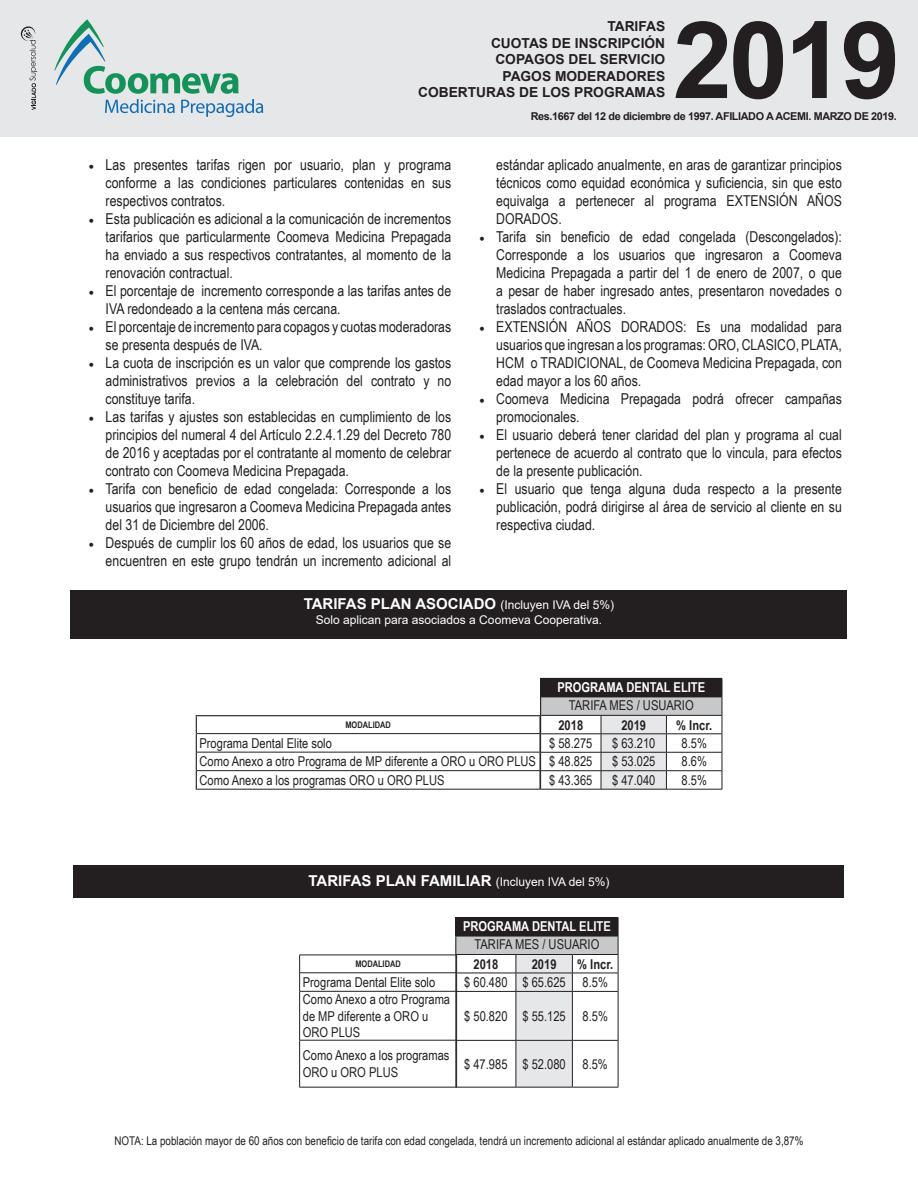
<style>
.page{position:relative;width:918px;height:1188px;background:#fff}
.page>*{position:absolute;margin:0;border:0;box-sizing:border-box;transform-origin:0 0}
.t1{font:700 107.1px "Arial";color:#231f20}
.t2{font:15px/18px "Arial Narrow";color:#231f20;text-align:justify}
.t3{font:700 15px "Arial";color:#fff}
.t4{font:700 13.8px/16.5px "Arial";color:#231f20;text-align:right}
.t5{font:13.65px/16.6px "Arial Narrow";color:#231f20}
.t6{font:700 13.65px "Arial Narrow";color:#fff}
.t7{font:700 13.65px "Arial Narrow";color:#231f20}
.t8{font:12px "Arial Narrow";color:#231f20}
.t9{font:12px "Arial";color:#fff}
.t10{font:700 10.8px "Arial";letter-spacing:-.035em;color:#231f20}
.t11{font:700 9px "Arial Narrow";color:#231f20}
.s1{font-family:"Minion Pro"}
.s2{font-weight:400;font-size:12px}
</style>
<div class="page">
<div style="left:0;top:0;width:918px;height:136px;background:#e6e7e9"></div>
<svg style="left:54px;top:19px;width:209px;height:98px"></svg>
<svg style="left:20px;top:26px;width:17px;height:84px"></svg>
<div style="left:71px;top:590px;width:776px;height:49px;background:#231f20"></div>
<div style="left:74px;top:865px;width:770px;height:32px;background:#231f20"></div>
<div style="left:541px;top:678px;width:181px;height:19px;background:#231f20"></div>
<div style="left:541px;top:697px;width:181px;height:18px;background:#c7c8ca"></div>
<hr style="left:541px;top:697px;width:60px;height:1px;background:#231f20">
<hr style="left:541px;top:715px;width:60px;height:1px;background:#231f20">
<hr style="left:540px;top:734px;width:61px;height:1px;background:#231f20">
<hr style="left:540px;top:752px;width:61px;height:1px;background:#231f20">
<hr style="left:540px;top:770px;width:61px;height:1px;background:#231f20">
<svg style="left:601px;top:679px;width:122px;height:110px"></svg>
<hr style="left:540px;top:789px;width:61px;height:1px;background:#231f20">
<hr style="left:601px;top:789px;width:65px;height:1px;background:#231f20">
<hr style="left:666px;top:789px;width:56px;height:1px;background:#231f20">
<hr style="left:540px;top:678px;width:61px;height:1px;background:#231f20">
<hr style="left:197px;top:733px;width:343px;height:1px;background:#231f20">
<hr style="left:197px;top:752px;width:343px;height:1px;background:#231f20">
<hr style="left:197px;top:770px;width:343px;height:1px;background:#231f20">
<svg style="left:540px;top:679px;width:1px;height:110px"></svg>
<hr style="left:196px;top:789px;width:344px;height:1px;background:#231f20">
<hr style="left:196px;top:715px;width:344px;height:1px;background:#231f20">
<svg style="left:196px;top:716px;width:1px;height:73px"></svg>
<div style="left:456px;top:918px;width:162px;height:18px;background:#231f20"></div>
<div style="left:456px;top:936px;width:162px;height:19px;background:#c7c8ca"></div>
<hr style="left:456px;top:917px;width:60px;height:1px;background:#231f20">
<hr style="left:516px;top:917px;width:56px;height:1px;background:#231f20">
<hr style="left:572px;top:917px;width:46px;height:1px;background:#231f20">
<hr style="left:456px;top:936px;width:60px;height:1px;background:#231f20">
<hr style="left:456px;top:954px;width:60px;height:1px;background:#231f20">
<hr style="left:456px;top:973px;width:60px;height:1px;background:#231f20">
<svg style="left:516px;top:918px;width:103px;height:169px"></svg>
<hr style="left:456px;top:991px;width:60px;height:1px;background:#231f20">
<hr style="left:516px;top:991px;width:56px;height:1px;background:#231f20">
<hr style="left:572px;top:991px;width:46px;height:1px;background:#231f20">
<hr style="left:618px;top:992px;width:1px;height:48px;background:#231f20">
<hr style="left:456px;top:1040px;width:60px;height:1px;background:#231f20">
<hr style="left:516px;top:1040px;width:56px;height:1px;background:#231f20">
<hr style="left:572px;top:1040px;width:46px;height:1px;background:#231f20">
<hr style="left:618px;top:1041px;width:1px;height:46px;background:#231f20">
<hr style="left:456px;top:1087px;width:60px;height:1px;background:#231f20">
<hr style="left:516px;top:1087px;width:56px;height:1px;background:#231f20">
<hr style="left:572px;top:1087px;width:46px;height:1px;background:#231f20">
<hr style="left:299px;top:955px;width:158px;height:1px;background:#231f20">
<hr style="left:299px;top:973px;width:158px;height:1px;background:#231f20">
<svg style="left:299px;top:955px;width:1px;height:36px"></svg>
<svg style="left:456px;top:936px;width:1px;height:55px"></svg>
<hr style="left:299px;top:991px;width:158px;height:1px;background:#231f20">
<hr style="left:299px;top:992px;width:1px;height:48px;background:#231f20">
<hr style="left:456px;top:992px;width:1px;height:48px;background:#231f20">
<hr style="left:299px;top:1040px;width:158px;height:1px;background:#231f20">
<hr style="left:299px;top:1040px;width:1px;height:47px;background:#231f20">
<hr style="left:456px;top:1040px;width:1px;height:47px;background:#231f20">
<hr style="left:299px;top:1087px;width:158px;height:1px;background:#231f20">
<h1 class="t1" style="left:673px;top:-15px;width:229px">2019</h1>
<p class="t4" style="left:418px;top:18px;width:249px">TARIFAS<br>CUOTAS DE INSCRIPCIÓN<br>COPAGOS DEL SERVICIO<br>PAGOS MODERADORES<br>COBERTURAS DE LOS PROGRAMAS</p>
<p class="t10" style="left:531px;top:109px;width:368px">Res.1667 del 12 de diciembre de 1997. AFILIADO A ACEMI. MARZO DE 2019.</p>
<p class="t2" style="left:106px;top:155px;width:347px;text-indent:-17px"><span class="s1">•</span> Las presentes tarifas rigen por usuario, plan y programa conforme a las condiciones particulares contenidas en sus respectivos contratos.</p>
<p class="t2" style="left:106px;top:209px;width:347px;text-indent:-17px"><span class="s1">•</span> Esta publicación es adicional a la comunicación de incrementos tarifarios que particularmente Coomeva Medicina Prepagada ha enviado a sus respectivos contratantes, al momento de la renovación contractual.</p>
<p class="t2" style="left:106px;top:281px;width:347px;text-indent:-17px"><span class="s1">•</span> El porcentaje de incremento corresponde a las tarifas antes de<br>IVA redondeado a la centena más cercana.</p>
<p class="t2" style="left:106px;top:317px;width:347px;text-indent:-17px"><span class="s1">•</span> El porcentaje de incremento para copagos y cuotas moderadoras se presenta después de IVA.</p>
<p class="t2" style="left:106px;top:353px;width:347px;text-indent:-17px"><span class="s1">•</span> La cuota de inscripción es un valor que comprende los gastos administrativos previos a la celebración del contrato y no constituye tarifa.</p>
<p class="t2" style="left:106px;top:407px;width:347px;text-indent:-17px"><span class="s1">•</span> Las tarifas y ajustes son establecidas en cumplimiento de los principios del numeral 4 del Artículo 2.2.4.1.29 del Decreto 780 de 2016 y aceptadas por el contratante al momento de celebrar contrato con Coomeva Medicina Prepagada.</p>
<p class="t2" style="left:106px;top:479px;width:347px;text-indent:-17px"><span class="s1">•</span> Tarifa con beneficio de edad congelada: Corresponde a los usuarios que ingresaron a Coomeva Medicina Prepagada antes del 31 de Diciembre del 2006.</p>
<p class="t2" style="left:89px;top:533px;width:364px;text-align:right"><span class="s1">•</span> Después de cumplir los 60 años de edad, los usuarios que se encuentren en este grupo tendrán un incremento adicional al</p>
<p class="t2" style="left:496px;top:155px;width:347px">estándar aplicado anualmente, en aras de garantizar principios técnicos como equidad económica y suficiencia, sin que esto equivalga a pertenecer al programa EXTENSIÓN AÑOS DORADOS.</p>
<p class="t2" style="left:496px;top:227px;width:347px;text-indent:-17px"><span class="s1">•</span> Tarifa sin beneficio de edad congelada (Descongelados):<br>Corresponde a los usuarios que ingresaron a Coomeva Medicina Prepagada a partir del 1 de enero de 2007, o que a pesar de haber ingresado antes, presentaron novedades o traslados contractuales.</p>
<p class="t2" style="left:496px;top:317px;width:347px;text-indent:-17px"><span class="s1">•</span> EXTENSIÓN AÑOS DORADOS: Es una modalidad para usuarios que ingresan a los programas: ORO, CLASICO, PLATA, HCM o TRADICIONAL, de Coomeva Medicina Prepagada, con edad mayor a los 60 años.</p>
<p class="t2" style="left:496px;top:389px;width:347px;text-indent:-17px"><span class="s1">•</span> Coomeva Medicina Prepagada podrá ofrecer campañas promocionales.</p>
<p class="t2" style="left:496px;top:425px;width:347px;text-indent:-17px"><span class="s1">•</span> El usuario deberá tener claridad del plan y programa al cual pertenece de acuerdo al contrato que lo vincula, para efectos de la presente publicación.</p>
<p class="t2" style="left:496px;top:479px;width:347px;text-indent:-17px"><span class="s1">•</span> El usuario que tenga alguna duda respecto a la presente publicación, podrá dirigirse al área de servicio al cliente en su respectiva ciudad.</p>
<p class="t3" style="left:304px;top:593px;width:312px">TARIFAS PLAN ASOCIADO <span class="s2">(Incluyen IVA del 5%)</span></p>
<p class="t9" style="left:316px;top:611px;width:288px">Solo aplican para asociados a Coomeva Cooperativa.</p>
<p class="t11" style="left:345px;top:718px;width:47px">MODALIDAD</p>
<p class="t5" style="left:200px;top:733px;width:338px;line-height:18.5px">Programa Dental Elite solo<br>Como Anexo a otro Programa de MP diferente a ORO u ORO PLUS<br>Como Anexo a los programas ORO u ORO PLUS</p>
<p class="t6" style="left:557px;top:676px;width:149px">PROGRAMA DENTAL ELITE</p>
<p class="t5" style="left:569px;top:696px;width:126px">TARIFA MES / USUARIO</p>
<p class="t7" style="left:558px;top:714px;width:26px">2018</p>
<p class="t7" style="left:621px;top:714px;width:26px">2019</p>
<p class="t7" style="left:676px;top:714px;width:37px">% Incr.</p>
<p class="t5" style="left:549px;top:734px;width:45px">$ 58.275</p>
<p class="t5" style="left:612px;top:734px;width:45px">$ 63.210</p>
<p class="t5" style="left:682px;top:734px;width:27px">8.5%</p>
<p class="t5" style="left:549px;top:753px;width:45px">$ 48.825</p>
<p class="t5" style="left:612px;top:753px;width:45px">$ 53.025</p>
<p class="t5" style="left:682px;top:753px;width:27px">8.6%</p>
<p class="t5" style="left:549px;top:771px;width:45px">$ 43.365</p>
<p class="t5" style="left:612px;top:771px;width:45px">$ 47.040</p>
<p class="t5" style="left:682px;top:771px;width:27px">8.5%</p>
<p class="t3" style="left:308px;top:871px;width:303px">TARIFAS PLAN FAMILIAR <span class="s2">(Incluyen IVA del 5%)</span></p>
<p class="t11" style="left:355px;top:957px;width:47px">MODALIDAD</p>
<p class="t5" style="left:303px;top:973px;width:149px">Programa Dental Elite solo<br>Como Anexo a otro Programa de MP diferente a ORO u<br>ORO PLUS</p>
<p class="t5" style="left:303px;top:1047px;width:148px">Como Anexo a los programas<br>ORO u ORO PLUS</p>
<p class="t6" style="left:463px;top:916px;width:149px">PROGRAMA DENTAL ELITE</p>
<p class="t5" style="left:475px;top:935px;width:126px">TARIFA MES / USUARIO</p>
<p class="t7" style="left:474px;top:954px;width:26px">2018</p>
<p class="t7" style="left:532px;top:954px;width:26px">2019</p>
<p class="t7" style="left:577px;top:954px;width:37px">% Incr.</p>
<p class="t5" style="left:464px;top:973px;width:145px">$ 60.480 $ 65.625 8.5%</p>
<p class="t5" style="left:464px;top:1007px;width:145px">$ 50.820 $ 55.125 8.5%</p>
<p class="t5" style="left:464px;top:1055px;width:145px">$ 47.985 $ 52.080 8.5%</p>
<p class="t8" style="left:114px;top:1132px;width:691px">NOTA: La población mayor de 60 años con beneficio de tarifa con edad congelada, tendrá un incremento adicional al estándar aplicado anualmente de 3,87%</p>
</div>
